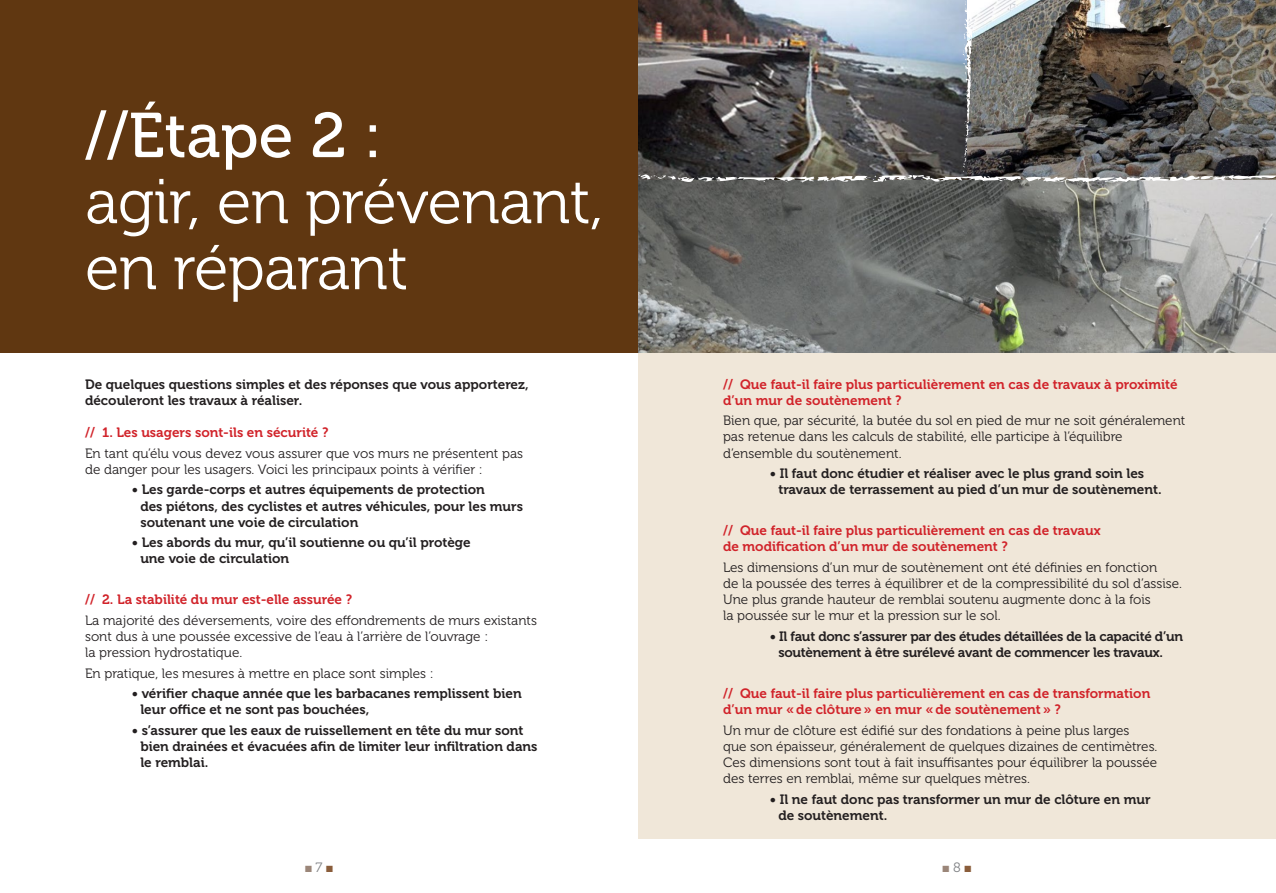
<style>
.page{position:relative;width:1276px;height:893px;background:#fff}
.page>*{position:absolute;margin:0;border:0;box-sizing:border-box;transform-origin:0 0}
.t1{font:63px/66px "Museo 300";letter-spacing:-.01em;color:#fff}
.t2{font:63px "Museo 500";color:#fff}
.t3{font:13.5px/16.2px "Museo 300";color:#231f20}
.t4{font:13.5px/16.2px "Museo 700";color:#231f20}
.t5{font:13.5px/16.2px "Museo 700";color:#d1232a}
.t6{font:13.5px/16.2px "Museo 700";letter-spacing:-.02em;color:#231f20}
.t7{font:13.5px "Museo 300";color:#808285}
.s1{color:#9b8679}
.s2{color:#8a5d3b}
</style>
<div class="page">
<div style="left:638px;top:312px;width:638px;height:526px;background:#f0e7d9"></div>
<img style="left:638px;top:183px;width:638px;height:170px">
<div style="left:0;top:0;width:638px;height:353px;background:#603711"></div>
<img style="left:638px;top:0;width:638px;height:183px">
<h1 class="t2" style="left:85px;top:101px;width:298px">//Étape 2 :</h1>
<h1 class="t1" style="left:85px;top:170px;width:520px">agir, en prévenant, en réparant</h1>
<p class="t4" style="left:85px;top:376px;width:445px">De quelques questions simples et des réponses que vous apporterez, découleront les travaux à réaliser.</p>
<p class="t5" style="left:85px;top:425px;width:245px">/// 1. Les usagers sont-ils en sécurité ?</p>
<p class="t3" style="left:85px;top:445px;width:439px">En tant qu’élu vous devez vous assurer que vos murs ne présentent pas de danger pour les usagers. Voici les principaux points à vérifier :</p>
<p class="t4" style="left:140px;top:482px;width:384px;text-indent:-9px">• Les garde-corps et autres équipements de protection<br>des piétons, des cyclistes et autres véhicules, pour les murs soutenant une voie de circulation</p>
<p class="t4" style="left:140px;top:535px;width:332px;text-indent:-9px">• Les abords du mur, qu’il soutienne ou qu’il protège une voie de circulation</p>
<p class="t5" style="left:85px;top:592px;width:269px">/// 2. La stabilité du mur est-elle assurée ?</p>
<p class="t3" style="left:85px;top:612px;width:453px">La majorité des déversements, voire des effondrements de murs existants sont dus à une poussée excessive de l’eau à l’arrière de l’ouvrage :<br>la pression hydrostatique.</p>
<p class="t3" style="left:85px;top:665px;width:350px">En pratique, les mesures à mettre en place sont simples :</p>
<p class="t4" style="left:140px;top:685px;width:383px;text-indent:-9px">• vérifier chaque année que les barbacanes remplissent bien leur office et ne sont pas bouchées,</p>
<p class="t4" style="left:140px;top:722px;width:399px;text-indent:-9px">• s’assurer que les eaux de ruissellement en tête du mur sont bien drainées et évacuées afin de limiter leur infiltration dans le remblai.</p>
<p class="t5" style="left:723px;top:376px;width:456px">/// Que faut-il faire plus particulièrement en cas de travaux à proximité d’un mur de soutènement ?</p>
<p class="t3" style="left:723px;top:413px;width:464px">Bien que, par sécurité, la butée du sol en pied de mur ne soit généralement pas retenue dans les calculs de stabilité, elle participe à l’équilibre d’ensemble du soutènement.</p>
<p class="t4" style="left:778px;top:465px;width:385px;text-indent:-9px">• Il faut donc étudier et réaliser avec le plus grand soin les travaux de terrassement au pied d’un mur de soutènement.</p>
<p class="t5" style="left:723px;top:523px;width:379px">/// Que faut-il faire plus particulièrement en cas de travaux de modification d’un mur de soutènement ?</p>
<p class="t3" style="left:723px;top:559px;width:460px">Les dimensions d’un mur de soutènement ont été définies en fonction<br>de la poussée des terres à équilibrer et de la compressibilité du sol d’assise.<br>Une plus grande hauteur de remblai soutenu augmente donc à la fois<br>la poussée sur le mur et la pression sur le sol.</p>
<p class="t6" style="left:778px;top:628px;width:406px;text-indent:-9px">• Il faut donc s’assurer par des études détaillées de la capacité d’un soutènement à être surélevé avant de commencer les travaux.</p>
<p class="t5" style="left:723px;top:685px;width:429px">/// Que faut-il faire plus particulièrement en cas de transformation d’un mur «de clôture» en mur «de soutènement» ?</p>
<p class="t3" style="left:723px;top:722px;width:436px">Un mur de clôture est édifié sur des fondations à peine plus larges<br>que son épaisseur, généralement de quelques dizaines de centimètres.<br>Ces dimensions sont tout à fait insuffisantes pour équilibrer la poussée des terres en remblai, même sur quelques mètres.</p>
<p class="t4" style="left:778px;top:791px;width:374px;text-indent:-9px">• Il ne faut donc pas transformer un mur de clôture en mur de soutènement.</p>
<p class="t7" style="left:305px;top:860px;width:29px"><span class="s1">■</span>7<span class="s2">■</span></p>
<p class="t7" style="left:942px;top:860px;width:30px"><span class="s1">■</span>8<span class="s2">■</span></p>
</div>
